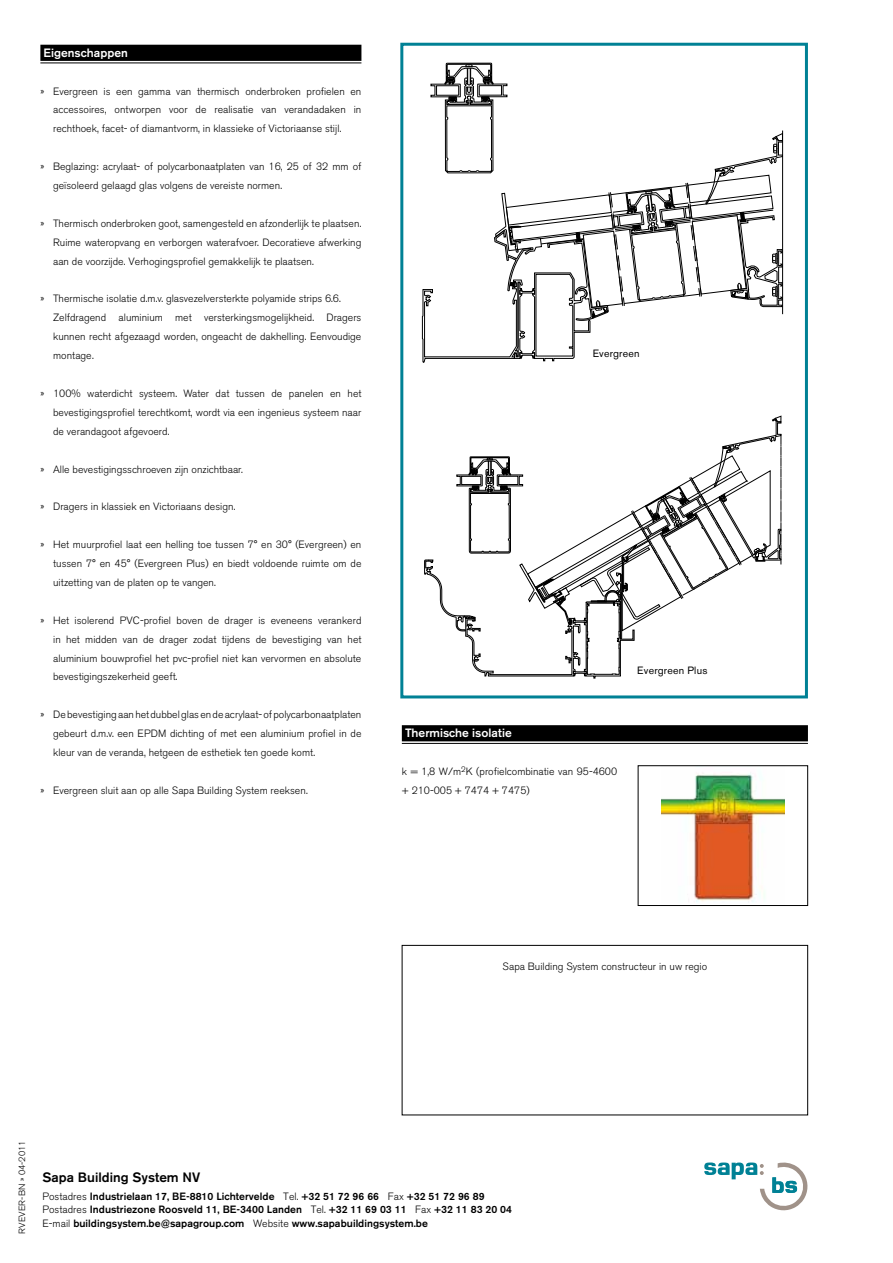
<style>
.page{position:relative;width:893px;height:1263px;background:#fff}
.page>*{position:absolute;margin:0;border:0;box-sizing:border-box;transform-origin:0 0}
.t1{font:500 13.5px "Standard Grot SL";letter-spacing:.005em;color:#000}
.t2{font:500 12px "Standard Grot SL";color:#fff}
.t3{font:300 10.5px/18.9px "Standard Grot SL";color:#000;text-align:justify}
.t4{font:500 10.5px/13.5px "Standard Grot SL";letter-spacing:.005em;color:#000}
.t5{font:10.5px "Standard Grot SL";letter-spacing:.02em;color:#000}
.t6{font:300 9px "Standard Grot SL";color:#000}
.s1{font-weight:300}
</style>
<div class="page">
<img style="left:661px;top:773px;width:123px;height:130px">
<div style="left:638px;top:765px;width:170px;height:141px;border:1px solid #000"></div>
<div style="left:400px;top:43px;width:408px;height:655px;border:3px solid #008195"></div>
<svg style="left:422px;top:63px;width:361px;height:300px"></svg>
<svg style="left:424px;top:415px;width:358px;height:264px"></svg>
<svg style="left:704px;top:1162px;width:103px;height:49px"></svg>
<hr style="left:40px;top:63px;width:321px;height:1px;background:#000">
<div style="left:40px;top:45px;width:321px;height:16px;background:#000"></div>
<hr style="left:402px;top:743px;width:406px;height:1px;background:#000">
<div style="left:402px;top:725px;width:406px;height:16px;background:#000"></div>
<div style="left:402px;top:945px;width:406px;height:170px;border:1px solid #000"></div>
<p class="t2" style="left:44px;top:45px;width:86px">Eigenschappen</p>
<p class="t3" style="left:53px;top:82px;width:310px;text-indent:-13px">» Evergreen is een gamma van thermisch onderbroken profielen en accessoires, ontworpen voor de realisatie van verandadaken in rechthoek, facet- of diamantvorm, in klassieke of Victoriaanse stijl.</p>
<p class="t3" style="left:53px;top:157px;width:310px;text-indent:-13px">» Beglazing: acrylaat- of polycarbonaatplaten van 16, 25 of 32 mm of geïsoleerd gelaagd glas volgens de vereiste normen.</p>
<p class="t3" style="left:53px;top:214px;width:310px;text-indent:-13px">» Thermisch onderbroken goot, samengesteld en afzonderlijk te plaatsen.<br>Ruime wateropvang en verborgen waterafvoer. Decoratieve afwerking aan de voorzijde. Verhogingsprofiel gemakkelijk te plaatsen.</p>
<p class="t3" style="left:53px;top:290px;width:310px;text-align:left;text-indent:-13px">» Thermische isolatie d.m.v. glasvezelversterkte polyamide strips 6.6.<br>Zelfdragend aluminium met versterkingsmogelijkheid. Dragers kunnen recht afgezaagd worden, ongeacht de dakhelling. Eenvoudige montage.</p>
<p class="t3" style="left:53px;top:384px;width:310px;text-indent:-13px">» 100% waterdicht systeem. Water dat tussen de panelen en het bevestigingsprofiel terechtkomt, wordt via een ingenieus systeem naar de verandagoot afgevoerd.</p>
<p class="t3" style="left:40px;top:460px;width:204px">» Alle bevestigingsschroeven zijn onzichtbaar.</p>
<p class="t3" style="left:40px;top:497px;width:197px">» Dragers in klassiek en Victoriaans design.</p>
<p class="t3" style="left:53px;top:535px;width:310px;text-indent:-13px">» Het muurprofiel laat een helling toe tussen 7° en 30° (Evergreen) en tussen 7° en 45° (Evergreen Plus) en biedt voldoende ruimte om de uitzetting van de platen op te vangen.</p>
<p class="t3" style="left:53px;top:611px;width:310px;text-indent:-13px">» Het isolerend PVC-profiel boven de drager is eveneens verankerd in het midden van de drager zodat tijdens de bevestiging van het aluminium bouwprofiel het pvc-profiel niet kan vervormen en absolute bevestigingszekerheid geeft.</p>
<p class="t3" style="left:53px;top:705px;width:310px;text-indent:-13px">» De bevestiging aan het dubbel glas en de acrylaat- of polycarbonaatplaten gebeurt d.m.v. een EPDM dichting of met een aluminium profiel in de kleur van de veranda, hetgeen de esthetiek ten goede komt.</p>
<p class="t3" style="left:40px;top:781px;width:269px">» Evergreen sluit aan op alle Sapa Building System reeksen.</p>
<p class="t5" style="left:593px;top:348px;width:48px">Evergreen</p>
<p class="t2" style="left:405px;top:726px;width:108px">Thermische isolatie</p>
<p class="t3" style="left:402px;top:762px;width:217px">k = 1,8 W/m<sup>2</sup>K (profielcombinatie van 95-4600 + 210-005 + 7474 + 7475)</p>
<p class="t5" style="left:637px;top:664px;width:72px">Evergreen Plus</p>
<p class="t3" style="left:503px;top:957px;width:206px">Sapa Building System constructeur in uw regio</p>
<p class="t6" style="left:17px;top:1234px;width:95px;rotate:-90deg">RVEVER-BN » 04-2011</p>
<p class="t1" style="left:43px;top:1169px;width:159px">Sapa Building System NV</p>
<p class="t4" style="left:43px;top:1189px;width:471px"><span class="s1">Postadres</span> Industrielaan 17, BE-8810 Lichtervelde <span class="s1">Tel.</span> +32 51 72 96 66 <span class="s1">Fax</span> +32 51 72 96 89<br><span class="s1">Postadres</span> Industriezone Roosveld 11, BE-3400 Landen <span class="s1">Tel.</span> +32 11 69 03 11 <span class="s1">Fax</span> +32 11 83 20 04<br><span class="s1">E-mail</span> buildingsystem.be@sapagroup.com <span class="s1">Website</span> www.sapabuildingsystem.be</p>
</div>
